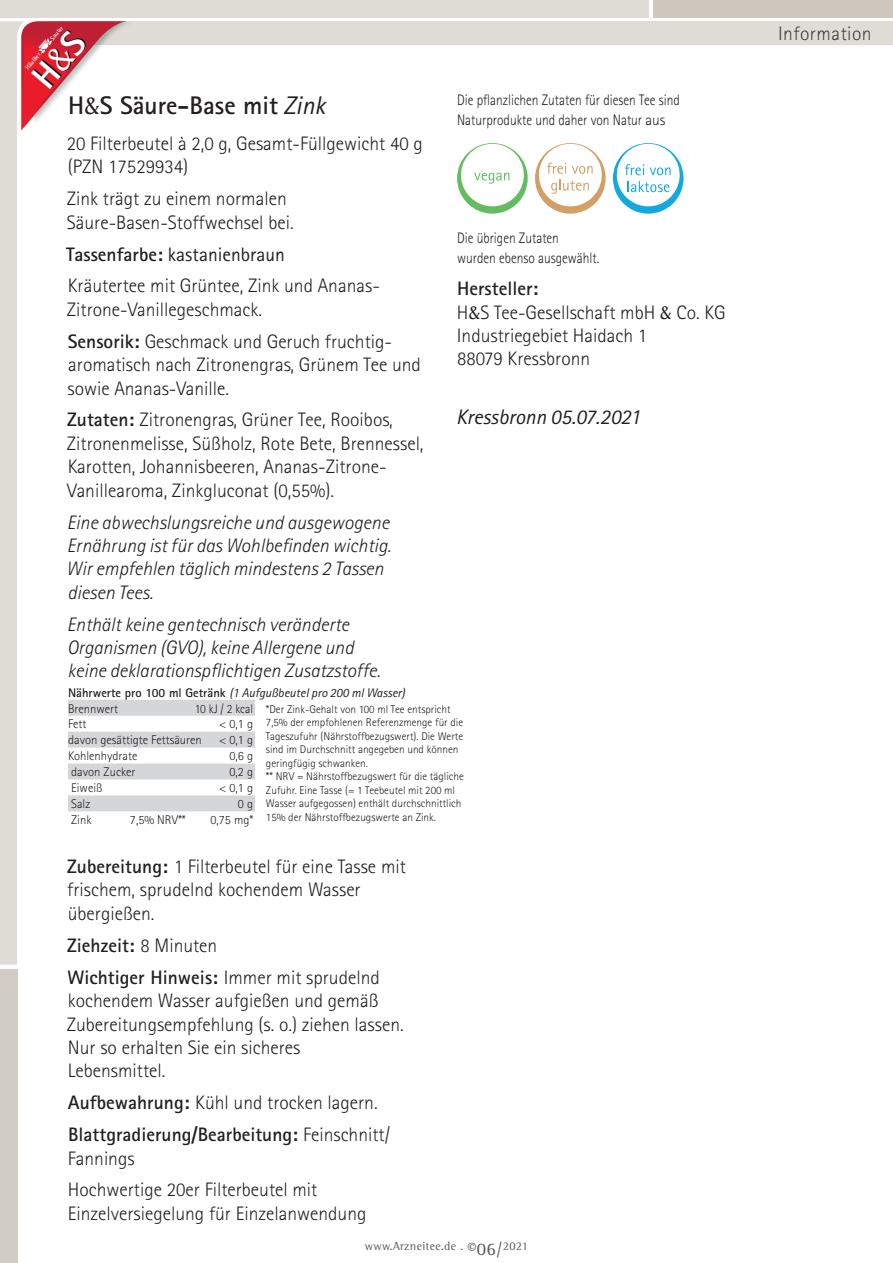
<style>
.page{position:relative;width:893px;height:1263px;background:#fff}
.page>*{position:absolute;margin:0;border:0;box-sizing:border-box;transform-origin:0 0}
.t1{font:700 25.5px "Rotis Sans Serif";color:#231f20}
.t2{font:italic 21px "Rotis Sans Serif";color:#231f20}
.t3{font:300 19.5px/23.4px "Rotis Sans Serif";color:#231f20}
.t4{font:italic 300 19.5px/23.4px "Rotis Sans Serif";color:#231f20}
.t5{font:700 19.5px/32px "Rotis Sans Serif";color:#231f20}
.t6{font:300 19.5px "Rotis Sans Serif";letter-spacing:.025em;color:#3e3e3f}
.t7{font:300 15.3px/20px "Rotis Sans Serif";color:#231f20;scale:.88 1}
.t8{font:300 12.6px "Rotis Sans Serif";color:#231f20}
.t9{font:italic 12.6px/15.8px "Rotis Sans Serif";color:#231f20}
.t10{font:300 12.6px "Rotis Sans Serif";color:#231f20;scale:.95 1}
.t11{font:12px "Rotis Semi Serif";letter-spacing:.025em;color:#57585a}
.t12{font:300 11.25px/13.5px "Rotis Sans Serif";color:#231f20}
.t13{font:700 6.3px "Rotis Sans Serif";color:#fff}
.s1{font-family:"Baker Signet";font-weight:400}
.s2{font-weight:400;font-style:italic}
.s3{font-weight:700}
.s4{font-weight:400}
.s5{font-weight:700;font-style:normal}
.s6{font-weight:300;font-style:normal}
.s7{font-weight:300}
.s8{font-size:18px}
</style>
<div class="page">
<div style="left:60px;top:21px;width:833px;height:24px;background:#dfdcd5"></div>
<div style="left:653px;top:0;width:240px;height:17px;background:#cdc7be"></div>
<div style="left:0;top:0;width:649px;height:17px;background:#dfdcd5"></div>
<div style="left:0;top:969px;width:17px;height:294px;background:#d2cdc4"></div>
<svg style="left:457px;top:143px;width:71px;height:71px"></svg>
<svg style="left:535px;top:143px;width:71px;height:71px"></svg>
<svg style="left:613px;top:143px;width:70px;height:71px"></svg>
<svg style="left:0;top:17px;width:255px;height:947px"></svg>
<p class="t13" style="left:24px;top:66px;width:22px;rotate:-50deg">Häußler</p>
<p class="t13" style="left:49px;top:37px;width:18px;rotate:-50deg">Sauter</p>
<p class="t7" style="left:457px;top:90px;width:255px">Die pflanzlichen Zutaten für diesen Tee sind<br>Naturprodukte und daher von Natur aus</p>
<h1 class="t1" style="left:68px;top:89px;width:259px">H<span class="s1">&amp;</span>S Säure-Base mit <span class="s2">Zink</span></h1>
<p class="t3" style="left:67px;top:132px;width:357px">20 Filterbeutel à 2,0 g, Gesamt-Füllgewicht 40 g (PZN 17529934)</p>
<p class="t3" style="left:67px;top:187px;width:228px">Zink trägt zu einem normalen<br>Säure-Basen-Stoffwechsel bei.</p>
<p class="t3" style="left:66px;top:238px;width:315px;line-height:32px"><span class="s3">Tassenfarbe:</span> <span class="s4">kastanienbraun<br></span>Kräutertee mit Grüntee, Zink und Ananas-</p>
<p class="t3" style="left:67px;top:293px;width:327px;line-height:32px">Zitrone-Vanillegeschmack.<br><span class="s3">Sensorik:</span> Geschmack und Geruch fruchtig-</p>
<p class="t3" style="left:67px;top:353px;width:355px">aromatisch nach Zitronengras, Grünem Tee und sowie Ananas-Vanille.</p>
<p class="t3" style="left:67px;top:408px;width:358px"><span class="s3">Zutaten:</span> Zitronengras, Grüner Tee, Rooibos, Zitronenmelisse, Süßholz, Rote Bete, Brennessel, Karotten, Johannisbeeren, Ananas-Zitrone-Vanillearoma, Zinkgluconat (0,55%).</p>
<p class="t4" style="left:66px;top:511px;width:326px">Eine abwechslungsreiche und ausgewogene Ernährung ist für das Wohlbefinden wichtig.<br>Wir empfehlen täglich mindestens 2 Tassen diesen Tees.</p>
<p class="t4" style="left:67px;top:613px;width:315px">Enthält keine gentechnisch veränderte<br>Organismen (GVO), keine Allergene und keine deklarationspflichtigen Zusatzstoffe.</p>
<p class="t9" style="left:68px;top:685px;width:339px"><span class="s5">Nährwerte pro 100 ml Getränk</span> (1 Aufgußbeutel pro 200 ml Wasser)<br><span class="s6">Brennwert</span></p>
<p class="t7" style="left:457px;top:228px;width:163px">Die übrigen Zutaten wurden ebenso ausgewählt.</p>
<p class="t3" style="left:457px;top:277px;width:270px"><span class="s3">Hersteller:<br></span>H<span class="s1">&amp;</span>S Tee-Gesellschaft mbH <span class="s1">&amp;</span> Co. KG<br>Industriegebiet Haidach 1<br>88079 Kressbronn</p>
<p class="t2" style="left:456px;top:405px;width:186px">Kressbronn 05.07.2021</p>
<p class="t10" style="left:195px;top:701px;width:63px">10 kJ / 2 kcal</p>
<p class="t12" style="left:266px;top:702px;width:199px">*Der Zink-Gehalt von 100 ml Tee entspricht 7,5% der empfohlenen Referenzmenge für die Tageszufuhr (Nährstoffbezugswert). Die Werte sind im Durchschnitt angegeben und können geringfügig schwanken.<br>** NRV = Nährstoffbezugswert für die tägliche Zufuhr. Eine Tasse (= 1 Teebeutel mit 200 ml Wasser aufgegossen) enthält durchschnittlich 15% der Nährstoffbezugswerte an Zink.</p>
<p class="t3" style="left:67px;top:855px;width:340px"><span class="s3">Zubereitung:</span> 1 Filterbeutel für eine Tasse mit frischem, sprudelnd kochendem Wasser übergießen.</p>
<p class="t5" style="left:67px;top:929px;width:314px">Ziehzeit: <span class="s7">8 Minuten<br></span>Wichtiger Hinweis: <span class="s7">Immer mit sprudelnd</span></p>
<p class="t3" style="left:67px;top:989px;width:338px">kochendem Wasser aufgießen und gemäß Zubereitungsempfehlung (s. o.) ziehen lassen.<br>Nur so erhalten Sie ein sicheres<br>Lebensmittel.</p>
<p class="t5" style="left:68px;top:1086px;width:324px">Aufbewahrung: <span class="s7">Kühl und trocken lagern.<br></span>Blattgradierung/Bearbeitung: <span class="s7">Feinschnitt/</span></p>
<p class="t3" style="left:68px;top:1142px;width:251px;line-height:32px">Fannings<br>Hochwertige 20er Filterbeutel mit</p>
<p class="t3" style="left:68px;top:1201px;width:300px">Einzelversiegelung für Einzelanwendung</p>
<p class="t8" style="left:68px;top:717px;width:20px">Fett</p>
<p class="t8" style="left:219px;top:717px;width:35px">&lt; 0,1 g</p>
<p class="t8" style="left:68px;top:733px;width:135px">davon gesättigte Fettsäuren</p>
<p class="t8" style="left:219px;top:733px;width:35px">&lt; 0,1 g</p>
<p class="t8" style="left:68px;top:749px;width:71px">Kohlenhydrate</p>
<p class="t8" style="left:230px;top:749px;width:25px">0,6 g</p>
<p class="t8" style="left:71px;top:765px;width:66px">davon Zucker</p>
<p class="t8" style="left:230px;top:765px;width:25px">0,2 g</p>
<p class="t8" style="left:71px;top:781px;width:33px">Eiweiß</p>
<p class="t8" style="left:219px;top:781px;width:35px">&lt; 0,1 g</p>
<p class="t8" style="left:71px;top:797px;width:21px">Salz</p>
<p class="t8" style="left:238px;top:797px;width:17px">0 g</p>
<p class="t8" style="left:71px;top:813px;width:22px">Zink</p>
<p class="t8" style="left:130px;top:813px;width:57px">7,5% NRV**</p>
<p class="t8" style="left:211px;top:813px;width:44px">0,75 mg*</p>
<p class="t11" style="left:365px;top:1239px;width:165px">www.Arzneitee.de . <span class="s8">©06/</span>2021</p>
<p class="t6" style="left:778px;top:22px;width:95px">Information</p>
</div>
